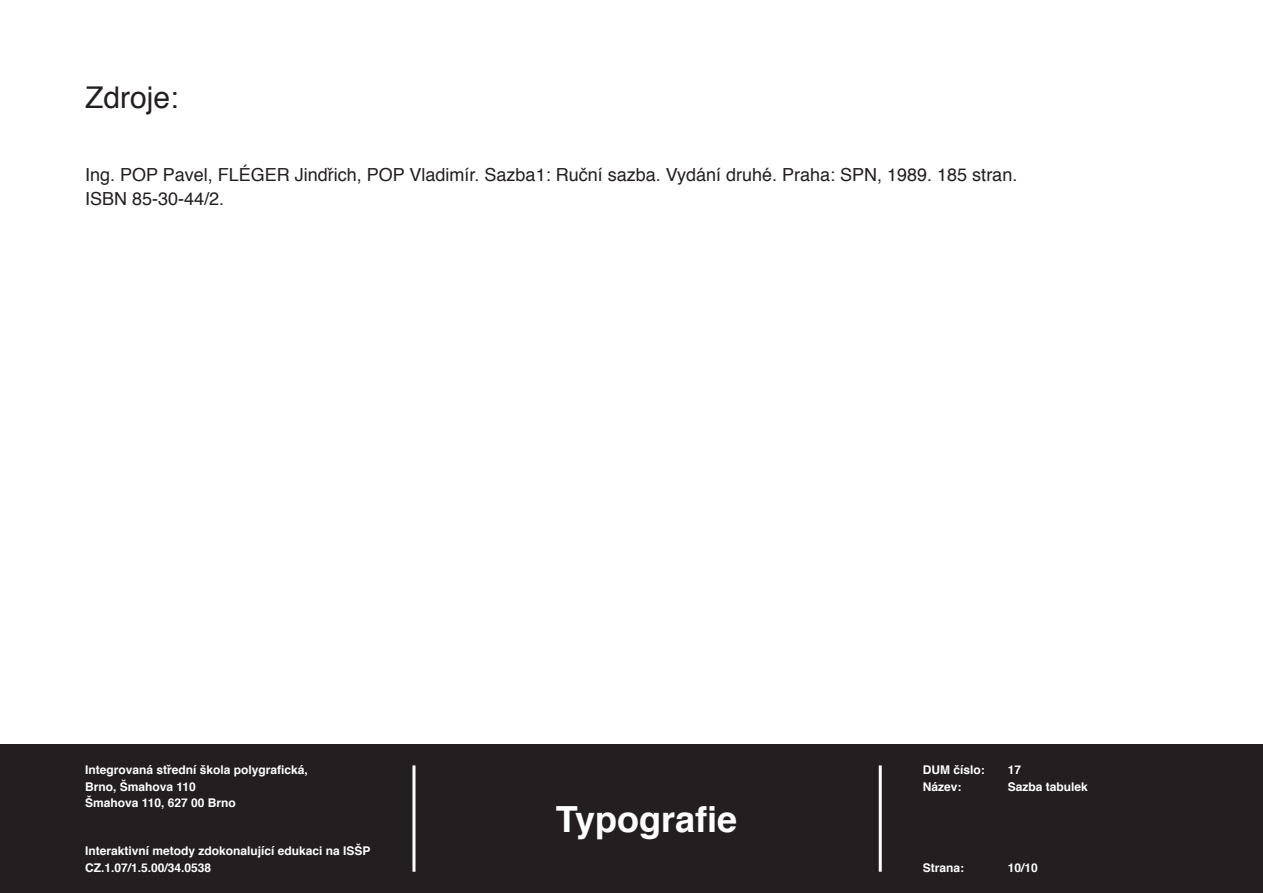
<style>
.page{position:relative;width:1263px;height:893px;background:#fff}
.page>*{position:absolute;margin:0;border:0;box-sizing:border-box;transform-origin:0 0}
.t1{font:700 36px "Helvetica";color:#fff}
.t2{font:30px "Helvetica";color:#231f20}
.t3{font:18px/24px "Helvetica";color:#231f20}
.t4{font:700 12px/16.5px "Helvetica";color:#fff}
</style>
<div class="page">
<div style="left:0;top:744px;width:1263px;height:149px;background:#231f20"></div>
<hr style="left:412px;top:765px;width:3px;height:107px;background:#fff">
<hr style="left:879px;top:765px;width:3px;height:107px;background:#fff">
<h2 class="t2" style="left:85px;top:84px;width:95px">Zdroje:</h2>
<h3 class="t3" style="left:85px;top:164px;width:934px">Ing. POP Pavel, FLÉGER Jindřich, POP Vladimír. Sazba1: Ruční sazba. Vydání druhé. Praha: SPN, 1989. 185 stran.<br>ISBN 85-30-44/2.</h3>
<p class="t4" style="left:85px;top:763px;width:224px">Integrovaná střední škola polygrafická,<br>Brno, Šmahova 110<br>Šmahova 110, 627 00 Brno</p>
<p class="t4" style="left:85px;top:844px;width:287px">Interaktivní metody zdokonalující edukaci na ISŠP<br>CZ.1.07/1.5.00/34.0538</p>
<h1 class="t1" style="left:556px;top:804px;width:183px">Typografie</h1>
<p class="t4" style="left:923px;top:763px;width:64px">DUM číslo:</p>
<p class="t4" style="left:1008px;top:763px;width:15px">17</p>
<p class="t4" style="left:923px;top:779px;width:40px">Název:</p>
<p class="t4" style="left:1008px;top:779px;width:82px">Sazba tabulek</p>
<p class="t4" style="left:923px;top:860px;width:43px">Strana:</p>
<p class="t4" style="left:1008px;top:860px;width:32px">10/10</p>
</div>
